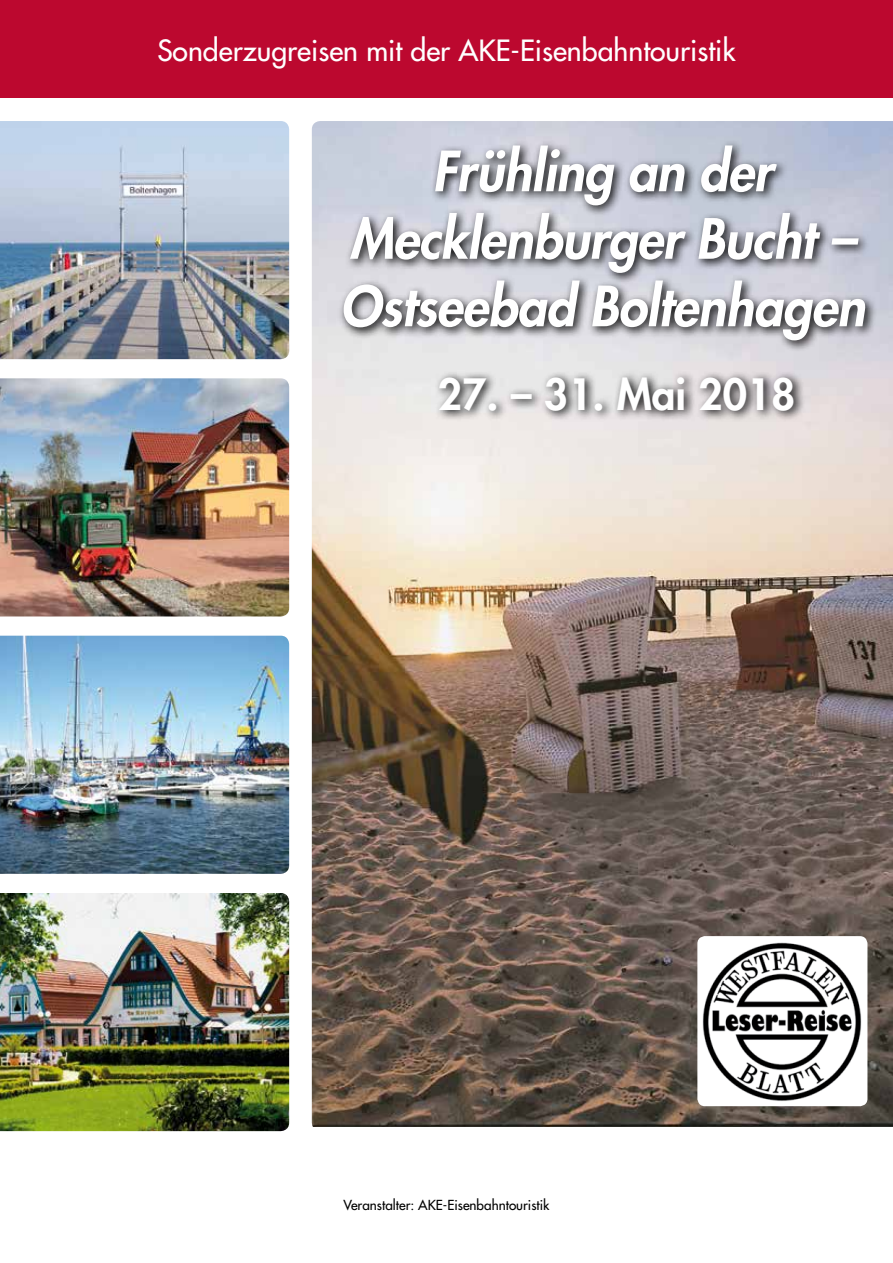
<style>
.page{position:relative;width:893px;height:1263px;background:#fff}
.page>*{position:absolute;margin:0;border:0;box-sizing:border-box;transform-origin:0 0}
.t1{font:italic 800 54px/67.5px "Futura Std";letter-spacing:-.01em;color:#fff;text-align:center}
.t2{font:800 42px "Futura Std";color:#fff}
.t3{font:500 28.5px "Futura Std";color:#fff}
.t4{font:500 13.5px "Futura Std";color:#000}
</style>
<div class="page">
<img style="left:312px;top:121px;width:581px;height:1006px">
<img style="left:0;top:121px;width:289px;height:238px">
<img style="left:0;top:636px;width:289px;height:238px">
<img style="left:0;top:893px;width:289px;height:238px">
<img style="left:0;top:378px;width:289px;height:238px">
<div style="left:0;top:0;width:893px;height:98px;background:#bc082f"></div>
<svg style="left:337px;top:140px;width:540px;height:212px"></svg>
<svg style="left:434px;top:371px;width:371px;height:51px"></svg>
<div style="left:697px;top:936px;width:170px;height:170px;background:#fff;border-radius:8px"></div>
<img style="left:702px;top:942px;width:160px;height:159px">
<p class="t3" style="left:157px;top:32px;width:580px">Sonderzugreisen mit der AKE-Eisenbahntouristik</p>
<p class="t1" style="left:340px;top:138px;width:527px">Frühling an der<br>Mecklenburger Bucht –<br>Ostseebad Boltenhagen</p>
<p class="t2" style="left:438px;top:367px;width:359px">27. – 31. Mai 2018</p>
<p class="t4" style="left:343px;top:1196px;width:207px">Veranstalter: AKE-Eisenbahntouristik</p>
</div>
